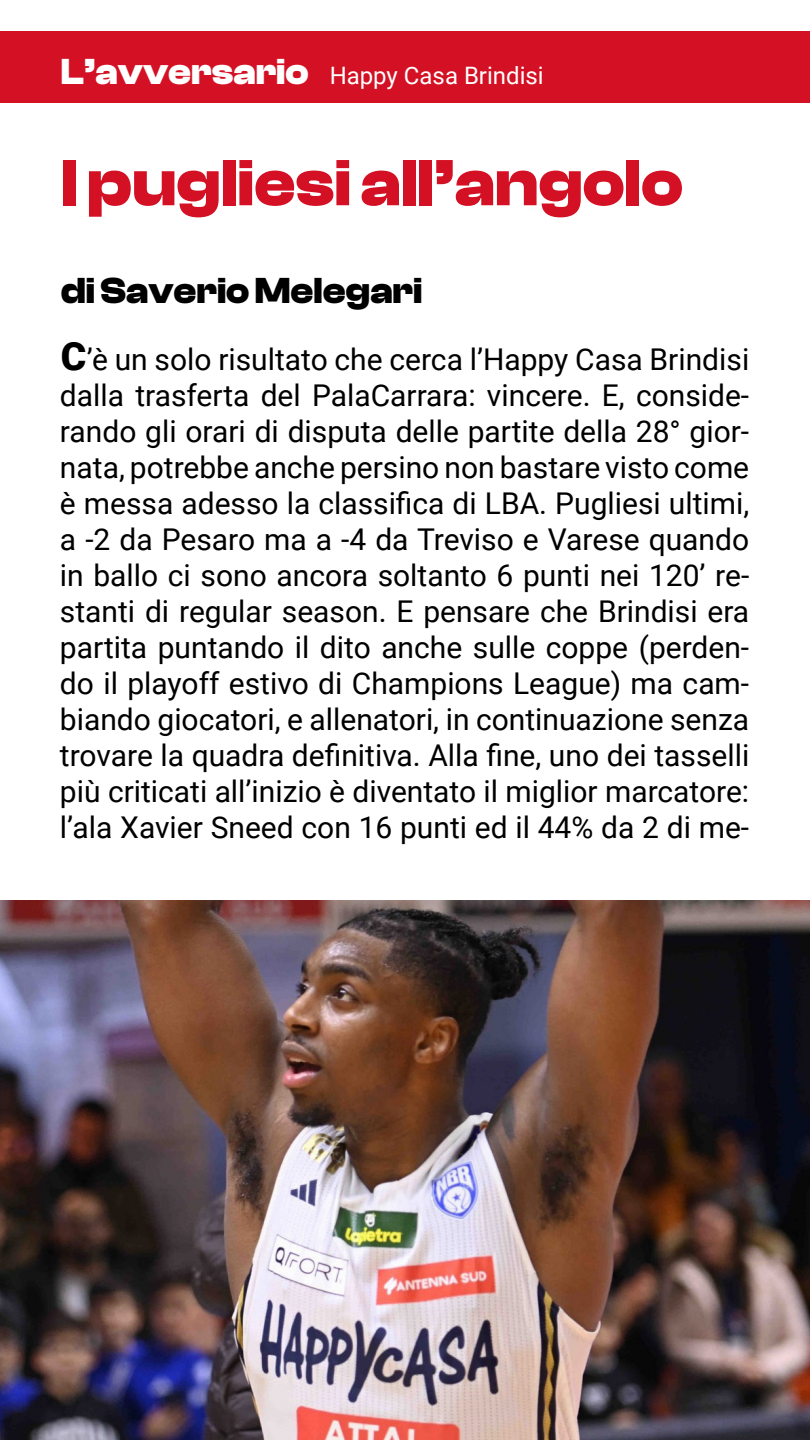
<style>
.page{position:relative;width:810px;height:1440px;background:#fff}
.page>*{position:absolute;margin:0;border:0;box-sizing:border-box;transform-origin:0 0}
.t1{font:700 67.5px "Clash Display";color:#d41124}
.t2{font:700 37.5px "Clash Display";color:#000}
.t3{font:30px/36px "Roboto";color:#000;text-align:justify}
.t4{font:24px "Roboto";color:#fff}
.s1{font-family:"Clash Display";font-weight:700;font-size:37.5px}
.s2{font-weight:900;font-size:39px}
</style>
<div class="page">
<div style="left:0;top:32px;width:810px;height:71px;background:#d41124"></div>
<img style="left:0;top:900px;width:810px;height:540px">
<p class="t4" style="left:61px;top:59px;width:484px"><span class="s1">L’avversario</span> Happy Casa Brindisi</p>
<h1 class="t1" style="left:61px;top:145px;width:624px">I pugliesi all’angolo</h1>
<p class="t2" style="left:61px;top:270px;width:363px">di Saverio Melegari</p>
<p class="t3" style="left:60px;top:340px;width:691px"><span class="s2">C</span>’è un solo risultato che cerca l’Happy Casa Brindisi dalla trasferta del PalaCarrara: vincere. E, conside&shy;rando gli orari di disputa delle partite della 28° gior&shy;nata, potrebbe anche persino non bastare visto come è messa adesso la classifica di LBA. Pugliesi ultimi, a -2 da Pesaro ma a -4 da Treviso e Varese quando in ballo ci sono ancora soltanto 6 punti nei 120’ re&shy;stanti di regular season. E pensare che Brindisi era partita puntando il dito anche sulle coppe (perden&shy;do il playoff estivo di Champions League) ma cam&shy;biando giocatori, e allenatori, in continuazione senza trovare la quadra definitiva. Alla fine, uno dei tasselli più criticati all’inizio è diventato il miglior marcatore: l’ala Xavier Sneed con 16 punti ed il 44% da 2 di me-</p>
</div>
